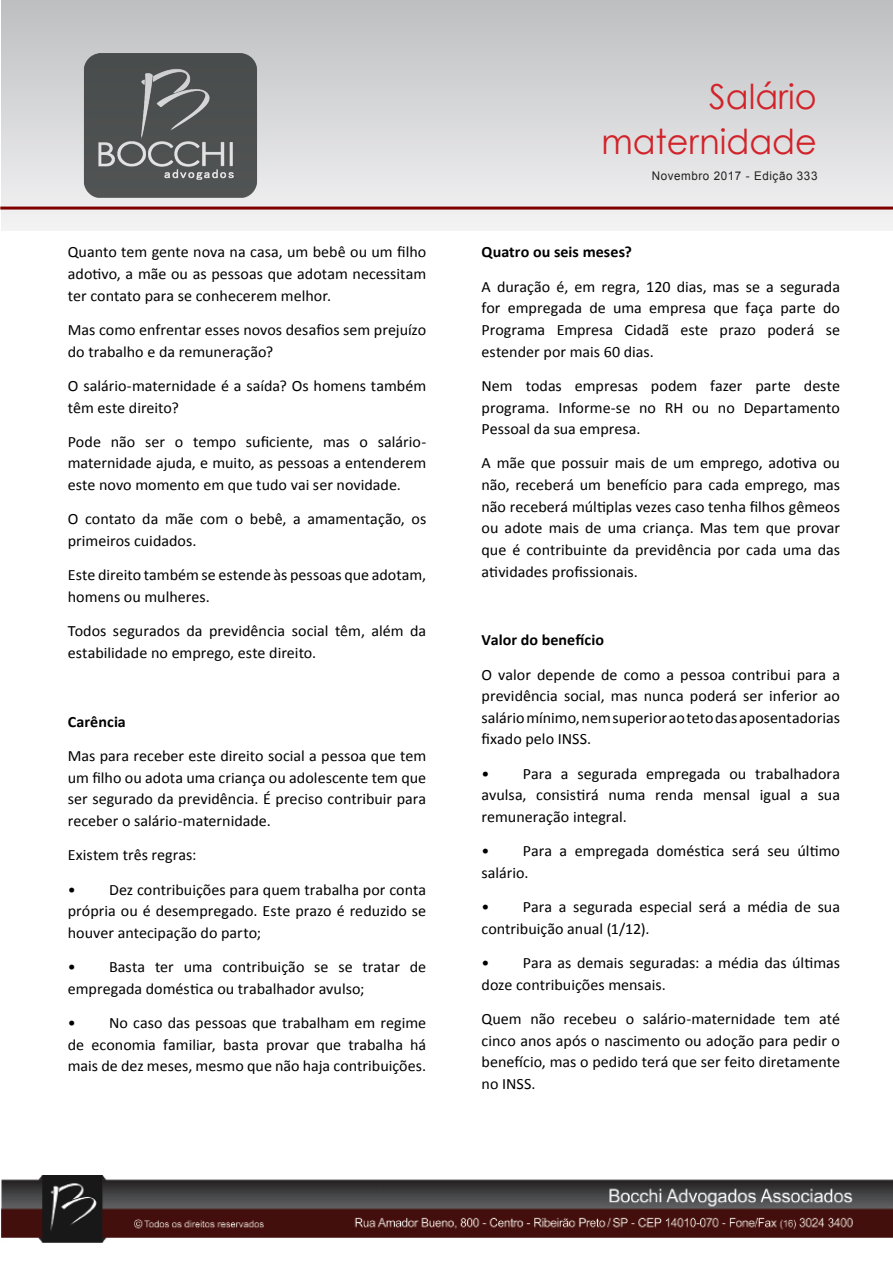
<style>
.page{position:relative;width:893px;height:1263px;background:#fff}
.page>*{position:absolute;margin:0;border:0;box-sizing:border-box;transform-origin:0 0}
.t1{font:34.5px "Century Gothic";color:#d1232a}
.t2{font:15.75px/21.6px "Calibri";color:#000;text-align:justify}
.t3{font:700 15.75px "Calibri";letter-spacing:.005em;color:#000}
.t4{font:12px "Arial";letter-spacing:.05em;color:#231f20}
</style>
<div class="page">
<div style="left:1px;top:1px;width:892px;height:229px;background:linear-gradient(to bottom,#bdbfc1,#f3f3f4)"></div>
<img style="left:1px;top:1175px;width:892px;height:67px">
<svg style="left:0;top:207px;width:893px;height:3px;background:#902223"></svg>
<img style="left:55px;top:37px;width:227px;height:176px">
<p class="t2" style="left:68px;top:241px;width:360px">Quanto tem gente nova na casa, um bebê ou um filho adotivo, a mãe ou as pessoas que adotam necessitam ter contato para se conhecerem melhor.</p>
<p class="t2" style="left:68px;top:318px;width:360px">Mas como enfrentar esses novos desafios sem prejuízo do trabalho e da remuneração?</p>
<p class="t2" style="left:68px;top:374px;width:360px">O salário-maternidade é a saída? Os homens também têm este direito?</p>
<p class="t2" style="left:68px;top:430px;width:360px">Pode não ser o tempo suficiente, mas o salário&shy;maternidade ajuda, e muito, as pessoas a entenderem este novo momento em que tudo vai ser novidade.</p>
<p class="t2" style="left:68px;top:508px;width:360px">O contato da mãe com o bebê, a amamentação, os primeiros cuidados.</p>
<p class="t2" style="left:68px;top:564px;width:360px">Este direito também se estende às pessoas que adotam, homens ou mulheres.</p>
<p class="t2" style="left:68px;top:620px;width:360px">Todos segurados da previdência social têm, além da estabilidade no emprego, este direito.</p>
<p class="t3" style="left:68px;top:712px;width:60px">Carência</p>
<p class="t2" style="left:68px;top:744px;width:360px">Mas para receber este direito social a pessoa que tem um filho ou adota uma criança ou adolescente tem que ser segurado da previdência. É preciso contribuir para receber o salário-maternidade.</p>
<p class="t2" style="left:68px;top:843px;width:130px">Existem três regras:</p>
<p class="t2" style="left:68px;top:878px;width:360px">• Dez contribuições para quem trabalha por conta própria ou é desempregado. Este prazo é reduzido se houver antecipação do parto;</p>
<p class="t2" style="left:68px;top:955px;width:360px">• Basta ter uma contribuição se se tratar de empregada doméstica ou trabalhador avulso;</p>
<p class="t2" style="left:68px;top:1011px;width:360px">• No caso das pessoas que trabalham em regime de economia familiar, basta provar que trabalha há mais de dez meses, mesmo que não haja contribuições.</p>
<p class="t1" style="left:709px;top:75px;width:109px">Salário</p>
<p class="t1" style="left:601px;top:121px;width:217px">maternidade</p>
<p class="t4" style="left:652px;top:167px;width:167px">Novembro 2017 - Edição 333</p>
<p class="t3" style="left:482px;top:242px;width:152px">Quatro ou seis meses?</p>
<p class="t2" style="left:482px;top:275px;width:360px">A duração é, em regra, 120 dias, mas se a segurada for empregada de uma empresa que faça parte do Programa Empresa Cidadã este prazo poderá se estender por mais 60 dias.</p>
<p class="t2" style="left:482px;top:374px;width:360px">Nem todas empresas podem fazer parte deste programa. Informe-se no RH ou no Departamento Pessoal da sua empresa.</p>
<p class="t2" style="left:482px;top:452px;width:360px">A mãe que possuir mais de um emprego, adotiva ou não, receberá um benefício para cada emprego, mas não receberá múltiplas vezes caso tenha filhos gêmeos ou adote mais de uma criança. Mas tem que provar que é contribuinte da previdência por cada uma das atividades profissionais.</p>
<p class="t3" style="left:482px;top:630px;width:124px">Valor do benefício</p>
<p class="t2" style="left:482px;top:663px;width:360px">O valor depende de como a pessoa contribui para a previdência social, mas nunca poderá ser inferior ao salário mínimo, nem superior ao teto das aposentadorias fixado pelo INSS.</p>
<p class="t2" style="left:482px;top:762px;width:360px">• Para a segurada empregada ou trabalhadora avulsa, consistirá numa renda mensal igual a sua remuneração integral.</p>
<p class="t2" style="left:482px;top:839px;width:360px">• Para a empregada doméstica será seu último salário.</p>
<p class="t2" style="left:482px;top:895px;width:360px">• Para a segurada especial será a média de sua contribuição anual (1/12).</p>
<p class="t2" style="left:482px;top:951px;width:360px">• Para as demais seguradas: a média das últimas doze contribuições mensais.</p>
<p class="t2" style="left:482px;top:1007px;width:360px">Quem não recebeu o salário-maternidade tem até cinco anos após o nascimento ou adoção para pedir o benefício, mas o pedido terá que ser feito diretamente no INSS.</p>
</div>
